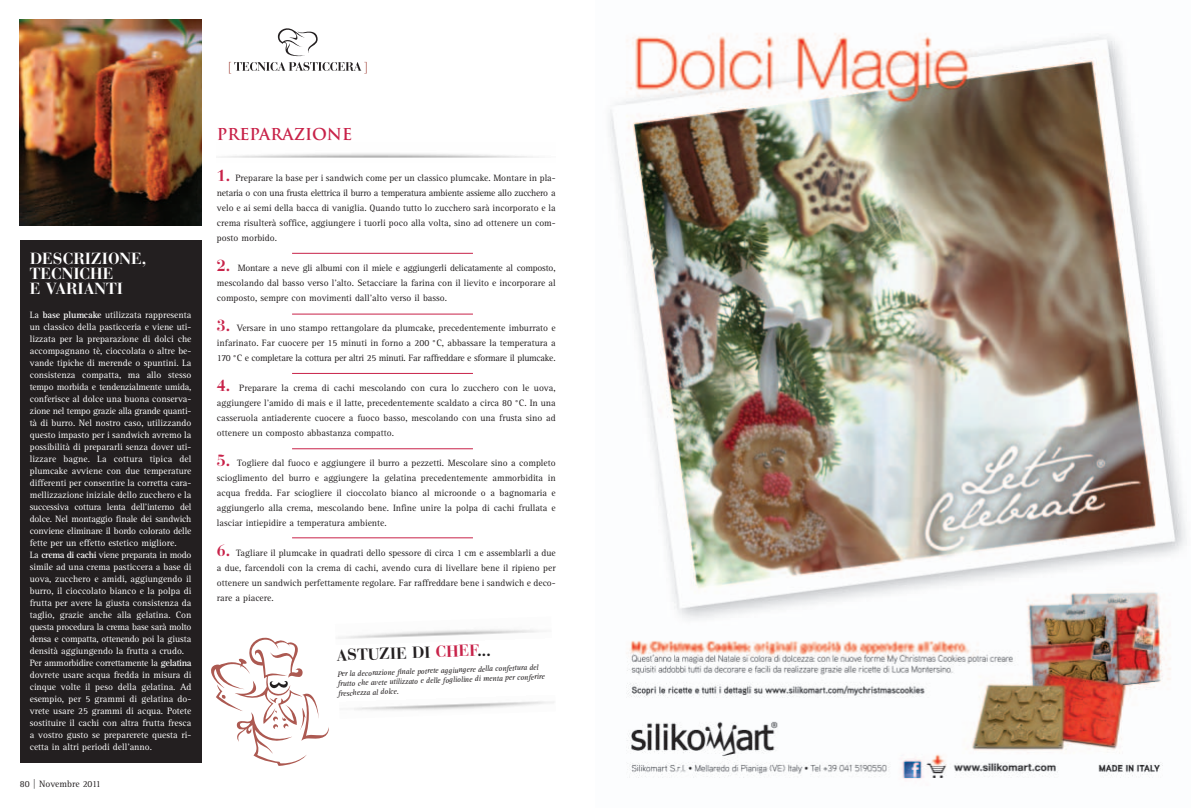
<style>
.page{position:relative;width:1191px;height:808px;background:#fff}
.page>*{position:absolute;margin:0;border:0;box-sizing:border-box;transform-origin:0 0}
.t1{font:700 16px/15px "Bauer Bodoni";color:#fff}
.t2{font:700 16px "Bauer Bodoni";color:#231f20}
.t3{font:700 16px "Trajan";color:#c82249}
.t4{font:9.5px/15px "AT Rotis Serif";color:#231f20;text-align:justify}
.t5{font:9.5px/12px "AT Rotis Serif";color:#fff}
.t6{font:italic 8px/9.7px "AT Rotis Serif";color:#231f20}
.s1{font-weight:700}
.s2{font-family:"Bauer Bodoni";font-weight:700;font-size:16px;color:#c82249}
.s3{color:#c82249}
</style>
<div class="page">
<svg style="left:229px;top:28px;width:137px;height:46px"></svg>
<div style="left:20px;top:240px;width:181px;height:523px;background:#231f20"></div>
<img style="left:20px;top:20px;width:181px;height:206px">
<hr style="left:292px;top:253px;width:181px;height:1px;background:#c82249">
<hr style="left:292px;top:314px;width:181px;height:1px;background:#c82249">
<hr style="left:292px;top:373px;width:181px;height:1px;background:#c82249">
<hr style="left:292px;top:448px;width:181px;height:1px;background:#c82249">
<hr style="left:292px;top:538px;width:181px;height:1px;background:#c82249">
<svg style="left:211px;top:638px;width:118px;height:128px"></svg>
<img style="left:609px;top:33px;width:578px;height:746px">
<h1 class="t1" style="left:30px;top:253px;width:118px">DESCRIZIONE,<br>TECNICHE<br>E VARIANTI</h1>
<p class="t5" style="left:30px;top:309px;width:163px">La <span class="s1">base plumcake</span> utilizzata rappresenta un classico della pasticceria e viene uti&shy;lizzata per la preparazione di dolci che accompagnano tè, cioccolata o altre be&shy;vande tipiche di merende o spuntini. La consistenza compatta, ma allo stesso tempo morbida e tendenzialmente umida, conferisce al dolce una buona conserva&shy;zione nel tempo grazie alla grande quanti&shy;tà di burro. Nel nostro caso, utilizzando questo impasto per i sandwich avremo la possibilità di prepararli senza dover uti&shy;lizzare bagne. La cottura tipica del plumcake avviene con due temperature differenti per consentire la corretta cara&shy;mellizzazione iniziale dello zucchero e la successiva cottura lenta dell’interno del dolce. Nel montaggio finale dei sandwich conviene eliminare il bordo colorato delle fette per un effetto estetico migliore.<br>La <span class="s1">crema di cachi</span> viene preparata in modo simile ad una crema pasticcera a base di uova, zucchero e amidi, aggiungendo il burro, il cioccolato bianco e la polpa di frutta per avere la giusta consistenza da taglio, grazie anche alla gelatina. Con questa procedura la crema base sarà molto densa e compatta, ottenendo poi la giusta densità aggiungendo la frutta a crudo.<br>Per ammorbidire correttamente la <span class="s1">gelatina </span>dovrete usare acqua fredda in misura di cinque volte il peso della gelatina. Ad esempio, per 5 grammi di gelatina do&shy;vrete usare 25 grammi di acqua. Potete sostituire il cachi con altra frutta fresca a vostro gusto se preparerete questa ri&shy;cetta in altri periodi dell’anno.</p>
<p class="t4" style="left:20px;top:777px;width:82px">80 | Novembre 2011</p>
<h1 class="t3" style="left:217px;top:125px;width:137px">PREPARAZIONE</h1>
<p class="t4" style="left:217px;top:171px;width:340px"><span class="s2">1.</span> Preparare la base per i sandwich come per un classico plumcake. Montare in pla&shy;netaria o con una frusta elettrica il burro a temperatura ambiente assieme allo zucchero a velo e ai semi della bacca di vaniglia. Quando tutto lo zucchero sarà incorporato e la crema risulterà soffice, aggiungere i tuorli poco alla volta, sino ad ottenere un com&shy;posto morbido.</p>
<p class="t4" style="left:217px;top:261px;width:340px"><span class="s2">2.</span> Montare a neve gli albumi con il miele e aggiungerli delicatamente al composto, mescolando dal basso verso l’alto. Setacciare la farina con il lievito e incorporare al composto, sempre con movimenti dall’alto verso il basso.</p>
<p class="t4" style="left:217px;top:321px;width:340px"><span class="s2">3.</span> Versare in uno stampo rettangolare da plumcake, precedentemente imburrato e infarinato. Far cuocere per 15 minuti in forno a 200 °C, abbassare la temperatura a 170 °C e completare la cottura per altri 25 minuti. Far raffreddare e sformare il plumcake.</p>
<p class="t4" style="left:217px;top:381px;width:340px"><span class="s2">4.</span> Preparare la crema di cachi mescolando con cura lo zucchero con le uova, aggiungere l’amido di mais e il latte, precedentemente scaldato a circa 80 °C. In una casseruola antiaderente cuocere a fuoco basso, mescolando con una frusta sino ad ottenere un composto abbastanza compatto.</p>
<p class="t4" style="left:217px;top:456px;width:340px"><span class="s2">5.</span> Togliere dal fuoco e aggiungere il burro a pezzetti. Mescolare sino a completo scioglimento del burro e aggiungere la gelatina precedentemente ammorbidita in acqua fredda. Far sciogliere il cioccolato bianco al microonde o a bagnomaria e aggiungerlo alla crema, mescolando bene. Infine unire la polpa di cachi frullata e lasciar intiepidire a temperatura ambiente.</p>
<p class="t4" style="left:217px;top:546px;width:340px"><span class="s2">6.</span> Tagliare il plumcake in quadrati dello spessore di circa 1 cm e assemblarli a due a due, farcendoli con la crema di cachi, avendo cura di livellare bene il ripieno per ottenere un sandwich perfettamente regolare. Far raffreddare bene i sandwich e deco&shy;rare a piacere.</p>
<h1 class="t2" style="left:336px;top:649px;width:155px;rotate:-2deg">ASTUZIE DI <span class="s3">CHEF</span>...</h1>
<p class="t6" style="left:337px;top:670px;width:208px;rotate:-2deg">Per la decorazione finale potrete aggiungere della confettura del frutto che avete utilizzato e delle foglioline di menta per conferire freschezza al dolce.</p>
</div>
